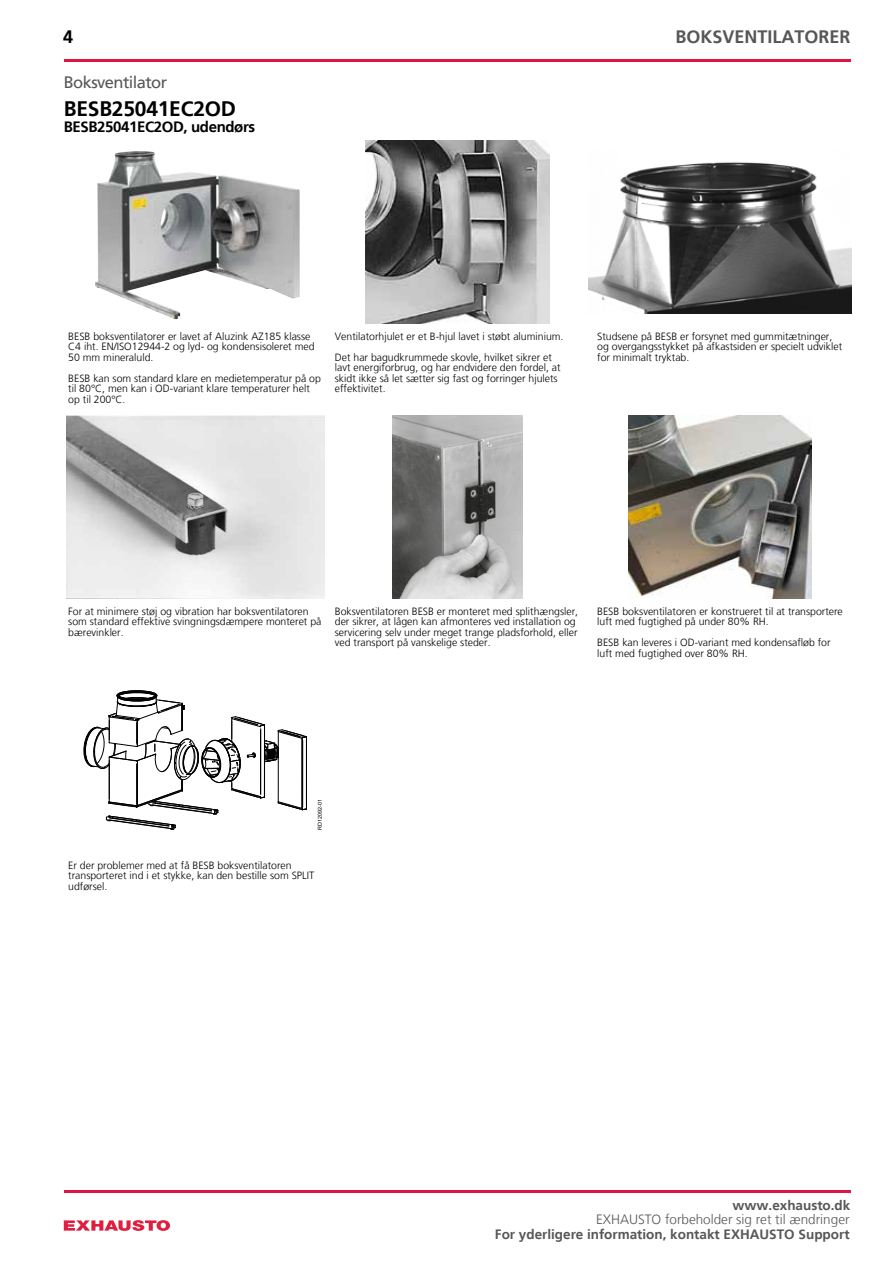
<style>
.page{position:relative;width:893px;height:1263px;background:#fff}
.page>*{position:absolute;margin:0;border:0;box-sizing:border-box;transform-origin:0 0}
.t1{font:700 21px "Frutiger LT";letter-spacing:-.01em;color:#000}
.t2{font:700 18px "Frutiger LT";color:#575756}
.t3{font:700 18px "Frutiger LT";color:#000}
.t4{font:16.5px "Frutiger LT";letter-spacing:-.035em;color:#575756}
.t5{font:700 15px "Frutiger LT";letter-spacing:-.025em;color:#000}
.t6{font:700 13.5px "Frutiger LT";color:#575756}
.t7{font:300 13.5px "Frutiger LT";color:#575756}
.t8{font:300 10.5px/10.5px "Frutiger LT";color:#000}
.t9{font:5.4px "Arial";color:#000}
</style>
<div class="page">
<svg style="left:64px;top:1220px;width:106px;height:11px"></svg>
<hr style="left:64px;top:60px;width:786px;height:2px;background:#df1641">
<hr style="left:64px;top:1190px;width:786px;height:2px;background:#df1641">
<img style="left:95px;top:151px;width:205px;height:168px">
<img style="left:366px;top:140px;width:183px;height:183px">
<img style="left:589px;top:162px;width:262px;height:151px">
<img style="left:66px;top:415px;width:258px;height:183px">
<img style="left:393px;top:415px;width:129px;height:183px">
<img style="left:628px;top:415px;width:183px;height:183px">
<svg style="left:83px;top:690px;width:224px;height:140px"></svg>
<h2 class="t3" style="left:63px;top:27px;width:12px">4</h2>
<h3 class="t4" style="left:64px;top:73px;width:105px">Boksventilator</h3>
<h1 class="t1" style="left:64px;top:96px;width:174px">BESB25041EC2OD</h1>
<h3 class="t5" style="left:64px;top:118px;width:193px">BESB25041EC2OD, udendørs</h3>
<h2 class="t2" style="left:675px;top:27px;width:177px">BOKSVENTILATORER</h2>
<p class="t8" style="left:68px;top:331px;width:248px">BESB boksventilatorer er lavet af Aluzink AZ185 klasse<br>C4 iht. EN/ISO12944-2 og lyd- og kondensisoleret med<br>50 mm mineraluld.</p>
<p class="t8" style="left:68px;top:373px;width:254px">BESB kan som standard klare en medietemperatur på op til 80°C, men kan i OD-variant klare temperaturer helt op til 200°C.</p>
<p class="t8" style="left:335px;top:326px;width:230px;line-height:21px">Ventilatorhjulet er et B-hjul lavet i støbt aluminium.<br>Det har bagudkrummede skovle, hvilket sikrer et</p>
<p class="t8" style="left:335px;top:362px;width:227px">lavt energiforbrug, og har endvidere den fordel, at skidt ikke så let sætter sig fast og forringer hjulets effektivitet.</p>
<p class="t8" style="left:597px;top:331px;width:247px">Studsene på BESB er forsynet med gummitætninger, og overgangsstykket på afkastsiden er specielt udviklet for minimalt tryktab.</p>
<p class="t8" style="left:68px;top:606px;width:255px">For at minimere støj og vibration har boksventilatoren som standard effektive svingningsdæmpere monteret på bærevinkler.</p>
<p class="t8" style="left:335px;top:606px;width:245px">Boksventilatoren BESB er monteret med splithængsler, der sikrer, at lågen kan afmonteres ved installation og servicering selv under meget trange pladsforhold, eller ved transport på vanskelige steder.</p>
<p class="t8" style="left:597px;top:606px;width:247px">BESB boksventilatoren er konstrueret til at transportere luft med fugtighed på under 80% RH.</p>
<p class="t8" style="left:597px;top:637px;width:235px">BESB kan leveres i OD-variant med kondensafløb for luft med fugtighed over 80% RH.</p>
<p class="t9" style="left:316px;top:829px;width:32px;rotate:-90deg">RD12092-01</p>
<p class="t8" style="left:68px;top:860px;width:248px">Er der problemer med at få BESB boksventilatoren transporteret ind i et stykke, kan den bestille som SPLIT udførsel.</p>
<p class="t6" style="left:733px;top:1198px;width:119px">www.exhausto.dk</p>
<p class="t7" style="left:596px;top:1212px;width:255px">EXHAUSTO forbeholder sig ret til ændringer</p>
<p class="t6" style="left:495px;top:1226px;width:356px">For yderligere information, kontakt EXHAUSTO Support</p>
</div>
